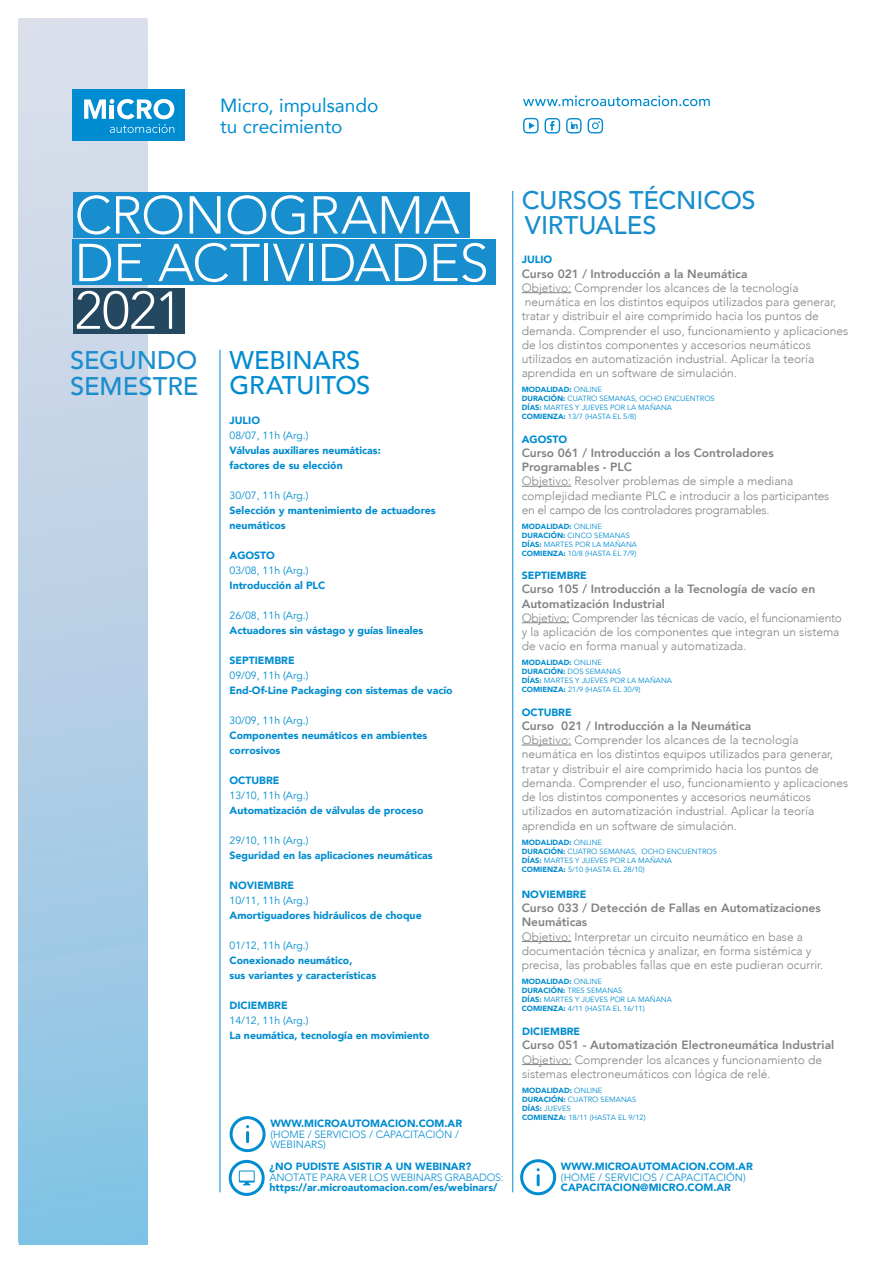
<style>
.page{position:relative;width:893px;height:1263px;background:#fff}
.page>*{position:absolute;margin:0;border:0;box-sizing:border-box;transform-origin:0 0}
.t1{font:300 52.8px/47.5px "Avenir";letter-spacing:-.01em;color:#fff}
.t2{font:500 25.5px/25.5px "Avenir";letter-spacing:-.005em;color:#188ece}
.t3{font:500 25.5px/25.5px "Avenir";color:#008cd0}
.t4{font:19.05px/20.9px "Avenir";color:#008cd0}
.t5{font:300 12px/14.2px "Avenir";color:#808285}
.t6{font:800 12px/14.2px "Avenir";color:#808285}
.t7{font:900 10.5px/15px "Avenir";color:#008cd0}
.t8{font:10.5px "Avenir";color:#008cd0}
.t9{font:300 10.5px/10.5px "Avenir";color:#008cd0}
.t10{font:300 10.5px "Avenir";letter-spacing:-.02em;color:#008cd0}
.t11{font:7.5px/9px "Avenir";color:#008cd0}
.s1{font-weight:900}
</style>
<div class="page">
<svg style="left:19px;top:18px;width:129px;height:1227px;background:#b1cfe6"></svg>
<svg style="left:523px;top:95px;width:187px;height:11px"></svg>
<svg style="left:523px;top:118px;width:16px;height:15px"></svg>
<svg style="left:545px;top:118px;width:15px;height:16px"></svg>
<svg style="left:566px;top:118px;width:16px;height:15px"></svg>
<svg style="left:588px;top:118px;width:15px;height:15px"></svg>
<div style="left:72px;top:89px;width:113px;height:52px;background:#008cd0"></div>
<svg style="left:84px;top:99px;width:90px;height:34px"></svg>
<div style="left:73px;top:192px;width:396px;height:45px;background:#188ece"></div>
<div style="left:73px;top:240px;width:423px;height:45px;background:#188ece"></div>
<div style="left:73px;top:288px;width:111px;height:45px;background:#234860"></div>
<hr style="left:522px;top:292px;width:49px;height:1px;background:#808285">
<hr style="left:522px;top:486px;width:49px;height:1px;background:#808285">
<hr style="left:522px;top:622px;width:47px;height:1px;background:#808285">
<hr style="left:522px;top:745px;width:49px;height:1px;background:#808285">
<hr style="left:522px;top:941px;width:49px;height:1px;background:#808285">
<svg style="left:229px;top:1160px;width:36px;height:36px"></svg>
<svg style="left:520px;top:1159px;width:36px;height:36px"></svg>
<svg style="left:230px;top:1116px;width:36px;height:36px"></svg>
<hr style="left:512px;top:191px;width:1px;height:1001px;background:#008cd0">
<hr style="left:220px;top:350px;width:1px;height:842px;background:#008cd0">
<hr style="left:522px;top:1064px;width:50px;height:1px;background:#808285">
<h3 class="t4" style="left:220px;top:95px;width:160px">Micro, impulsando tu crecimiento</h3>
<h1 class="t1" style="left:75px;top:192px;width:416px">CRONOGRAMA<br>DE ACTIVIDADES<br>2021</h1>
<h2 class="t2" style="left:70px;top:346px;width:130px">SEGUNDO<br>SEMESTRE</h2>
<h2 class="t3" style="left:230px;top:346px;width:142px">WEBINARS<br>GRATUITOS</h2>
<p class="t7" style="left:230px;top:413px;width:32px">JULIO</p>
<p class="t8" style="left:230px;top:429px;width:80px">08/07, 11h (Arg.)</p>
<p class="t7" style="left:230px;top:443px;width:153px">Válvulas auxiliares neumáticas: factores de su elección</p>
<p class="t8" style="left:230px;top:489px;width:80px">30/07, 11h (Arg.)</p>
<p class="t7" style="left:230px;top:503px;width:208px">Selección y mantenimiento de actuadores neumáticos</p>
<p class="t7" style="left:230px;top:548px;width:47px">AGOSTO</p>
<p class="t8" style="left:230px;top:564px;width:80px">03/08, 11h (Arg.)</p>
<p class="t7" style="left:230px;top:578px;width:97px">Introducción al PLC</p>
<p class="t8" style="left:230px;top:609px;width:80px">26/08, 11h (Arg.)</p>
<p class="t7" style="left:230px;top:623px;width:195px">Actuadores sin vástago y guías lineales</p>
<p class="t7" style="left:230px;top:653px;width:67px">SEPTIEMBRE</p>
<p class="t8" style="left:230px;top:669px;width:80px">09/09, 11h (Arg.)</p>
<p class="t7" style="left:230px;top:683px;width:225px">End-Of-Line Packaging con sistemas de vacío</p>
<p class="t8" style="left:230px;top:714px;width:80px">30/09, 11h (Arg.)</p>
<p class="t7" style="left:230px;top:728px;width:199px">Componentes neumáticos en ambientes corrosivos</p>
<p class="t7" style="left:230px;top:773px;width:51px">OCTUBRE</p>
<p class="t8" style="left:230px;top:789px;width:80px">13/10, 11h (Arg.)</p>
<p class="t7" style="left:230px;top:803px;width:195px">Automatización de válvulas de proceso</p>
<p class="t8" style="left:230px;top:834px;width:80px">29/10, 11h (Arg.)</p>
<p class="t7" style="left:230px;top:848px;width:205px">Seguridad en las aplicaciones neumáticas</p>
<p class="t7" style="left:230px;top:878px;width:66px">NOVIEMBRE</p>
<p class="t8" style="left:230px;top:894px;width:80px">10/11, 11h (Arg.)</p>
<p class="t7" style="left:230px;top:908px;width:194px">Amortiguadores hidráulicos de choque</p>
<p class="t8" style="left:230px;top:939px;width:80px">01/12, 11h (Arg.)</p>
<p class="t7" style="left:230px;top:953px;width:148px">Conexionado neumático,<br>sus variantes y características</p>
<p class="t7" style="left:230px;top:998px;width:60px">DICIEMBRE</p>
<p class="t8" style="left:230px;top:1014px;width:80px">14/12, 11h (Arg.)</p>
<p class="t7" style="left:230px;top:1028px;width:202px">La neumática, tecnología en movimiento</p>
<p class="t7" style="left:270px;top:1115px;width:193px">WWW.MICROAUTOMACION.COM.AR</p>
<p class="t9" style="left:270px;top:1129px;width:190px">(HOME / SERVICIOS / CAPACITACIÓN /<br>WEBINARS)</p>
<p class="t7" style="left:269px;top:1159px;width:203px">¿NO PUDISTE ASISTIR A UN WEBINAR?</p>
<p class="t10" style="left:269px;top:1171px;width:236px">ANOTATE PARA VER LOS WEBINARS GRABADOS:</p>
<p class="t7" style="left:269px;top:1180px;width:230px">https://ar.microautomacion.com/es/webinars/</p>
<h2 class="t2" style="left:522px;top:186px;width:236px">CURSOS TÉCNICOS<br>VIRTUALES</h2>
<p class="t7" style="left:522px;top:252px;width:32px">JULIO</p>
<p class="t6" style="left:522px;top:266px;width:227px">Curso 021 / Introducción a la Neumática</p>
<p class="t5" style="left:522px;top:281px;width:328px">Objetivo: Comprender los alcances de la tecnología neumática en los distintos equipos utilizados para generar, tratar y distribuir el aire comprimido hacia los puntos de demanda. Comprender el uso, funcionamiento y aplicaciones de los distintos componentes y accesorios neumáticos utilizados en automatización industrial. Aplicar la teoría aprendida en un software de simulación.</p>
<p class="t11" style="left:522px;top:385px;width:195px"><span class="s1">MODALIDAD:</span> ONLINE<br><span class="s1">DURACIÓN:</span> CUATRO SEMANAS, OCHO ENCUENTROS<br><span class="s1">DÍAS:</span> MARTES Y JUEVES POR LA MAÑANA<br><span class="s1">COMIENZA:</span> 13/7 (HASTA EL 5/8)</p>
<p class="t7" style="left:522px;top:431px;width:47px">AGOSTO</p>
<p class="t6" style="left:522px;top:446px;width:253px">Curso 061 / Introducción a los Controladores<br>Programables - PLC</p>
<p class="t5" style="left:522px;top:474px;width:309px">Objetivo: Resolver problemas de simple a mediana complejidad mediante PLC e introducir a los participantes en el campo de los controladores programables.</p>
<p class="t11" style="left:522px;top:522px;width:117px"><span class="s1">MODALIDAD:</span> ONLINE<br><span class="s1">DURACIÓN:</span> CINCO SEMANAS<br><span class="s1">DÍAS:</span> MARTES POR LA MAÑANA<br><span class="s1">COMIENZA:</span> 10/8 (HASTA EL 7/9)</p>
<p class="t7" style="left:522px;top:568px;width:67px">SEPTIEMBRE</p>
<p class="t6" style="left:522px;top:582px;width:295px">Curso 105 / Introducción a la Tecnología de vacío en<br>Automatización Industrial</p>
<p class="t5" style="left:522px;top:611px;width:322px">Objetivo: Comprender las técnicas de vacío, el funcionamiento y la aplicación de los componentes que integran un sistema de vacío en forma manual y automatizada.</p>
<p class="t11" style="left:522px;top:658px;width:152px"><span class="s1">MODALIDAD:</span> ONLINE<br><span class="s1">DURACIÓN:</span> DOS SEMANAS<br><span class="s1">DÍAS:</span> MARTES Y JUEVES POR LA MAÑANA<br><span class="s1">COMIENZA:</span> 21/9 (HASTA EL 30/9)</p>
<p class="t7" style="left:522px;top:704px;width:51px">OCTUBRE</p>
<p class="t6" style="left:522px;top:719px;width:231px">Curso 021 / Introducción a la Neumática</p>
<p class="t5" style="left:522px;top:733px;width:328px">Objetivo: Comprender los alcances de la tecnología neumática en los distintos equipos utilizados para generar, tratar y distribuir el aire comprimido hacia los puntos de demanda. Comprender el uso, funcionamiento y aplicaciones de los distintos componentes y accesorios neumáticos utilizados en automatización industrial. Aplicar la teoría aprendida en un software de simulación.</p>
<p class="t11" style="left:522px;top:838px;width:197px"><span class="s1">MODALIDAD:</span> ONLINE<br><span class="s1">DURACIÓN:</span> CUATRO SEMANAS, OCHO ENCUENTROS<br><span class="s1">DÍAS:</span> MARTES Y JUEVES POR LA MAÑANA<br><span class="s1">COMIENZA:</span> 5/10 (HASTA EL 28/10)</p>
<p class="t7" style="left:522px;top:886px;width:66px">NOVIEMBRE</p>
<p class="t6" style="left:522px;top:901px;width:301px">Curso 033 / Detección de Fallas en Automatizaciones<br>Neumáticas</p>
<p class="t5" style="left:522px;top:929px;width:303px">Objetivo: Interpretar un circuito neumático en base a documentación técnica y analizar, en forma sistémica y precisa, las probables fallas que en este pudieran ocurrir.</p>
<p class="t11" style="left:522px;top:977px;width:152px"><span class="s1">MODALIDAD:</span> ONLINE<br><span class="s1">DURACIÓN:</span> TRES SEMANAS<br><span class="s1">DÍAS:</span> MARTES Y JUEVES POR LA MAÑANA<br><span class="s1">COMIENZA:</span> 4/11 (HASTA EL 16/11)</p>
<p class="t7" style="left:522px;top:1023px;width:60px">DICIEMBRE</p>
<p class="t6" style="left:522px;top:1038px;width:314px">Curso 051 - Automatización Electroneumática Industrial</p>
<p class="t5" style="left:522px;top:1052px;width:301px">Objetivo: Comprender los alcances y funcionamiento de sistemas electroneumáticos con lógica de relé.</p>
<p class="t11" style="left:522px;top:1086px;width:125px"><span class="s1">MODALIDAD:</span> ONLINE<br><span class="s1">DURACIÓN:</span> CUATRO SEMANAS<br><span class="s1">DÍAS:</span> JUEVES<br><span class="s1">COMIENZA:</span> 18/11 (HASTA EL 9/12)</p>
<p class="t7" style="left:561px;top:1159px;width:193px">WWW.MICROAUTOMACION.COM.AR</p>
<p class="t9" style="left:561px;top:1172px;width:186px">(HOME / SERVICIOS / CAPACITACIÓN)</p>
<p class="t7" style="left:561px;top:1180px;width:172px">CAPACITACION@MICRO.COM.AR</p>
</div>
